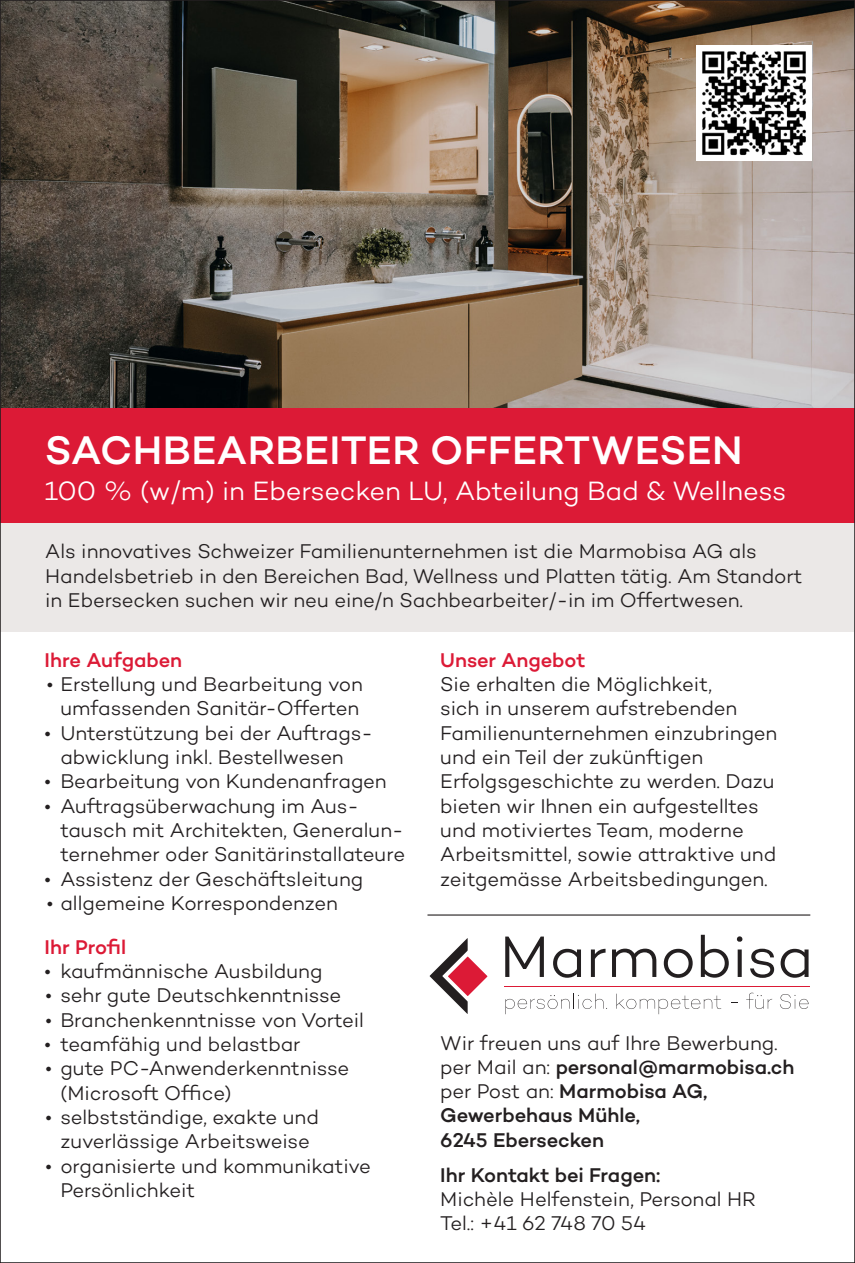
<style>
.page{position:relative;width:855px;height:1263px;background:#fff}
.page>*{position:absolute;margin:0;border:0;box-sizing:border-box;transform-origin:0 0}
.t1{font:500 40.5px "Campton";letter-spacing:.01em;color:#fff}
.t2{font:300 27px "Campton";letter-spacing:-.005em;color:#fff}
.t3{font:300 20.25px/24.3px "Campton";letter-spacing:-.005em;color:#231f20}
.t4{font:500 20.25px/24.3px "Campton";letter-spacing:-.005em;color:#231f20}
.t5{font:500 20.25px "Campton";letter-spacing:-.005em;color:#dc1a36}
.s1{font-weight:500}
.s2{font-weight:300}
</style>
<div class="page">
<svg style="left:430px;top:938px;width:37px;height:76px"></svg>
<svg style="left:448px;top:956px;width:39px;height:40px"></svg>
<hr style="left:504px;top:986px;width:305px;height:1px;background:#dc1a36">
<svg style="left:505px;top:994px;width:102px;height:20px"></svg>
<svg style="left:616px;top:994px;width:105px;height:20px"></svg>
<svg style="left:746px;top:993px;width:26px;height:16px"></svg>
<svg style="left:780px;top:994px;width:28px;height:15px"></svg>
<svg style="left:505px;top:936px;width:39px;height:41px"></svg>
<svg style="left:553px;top:949px;width:28px;height:29px"></svg>
<svg style="left:591px;top:949px;width:14px;height:28px"></svg>
<svg style="left:612px;top:949px;width:44px;height:28px"></svg>
<svg style="left:664px;top:949px;width:28px;height:29px"></svg>
<svg style="left:701px;top:935px;width:27px;height:43px"></svg>
<svg style="left:736px;top:936px;width:6px;height:41px"></svg>
<svg style="left:750px;top:949px;width:24px;height:29px"></svg>
<svg style="left:780px;top:949px;width:28px;height:29px"></svg>
<hr style="left:427px;top:914px;width:383px;height:1px;background:#231f20">
<img style="left:2px;top:2px;width:851px;height:406px">
<div style="left:0;top:408px;width:855px;height:115px;background:#dc1a36"></div>
<img style="left:696px;top:45px;width:115px;height:115px">
<div style="left:1px;top:523px;width:853px;height:108px;background:#ebe8e7"></div>
<p class="t1" style="left:45px;top:424px;width:699px">SACHBEARBEITER OFFERTWESEN</p>
<p class="t2" style="left:45px;top:474px;width:743px">100 % (w/m) in Ebersecken LU, Abteilung Bad &amp; Wellness</p>
<p class="t3" style="left:45px;top:539px;width:758px">Als innovatives Schweizer Familienunternehmen ist die Marmobisa AG als<br>Handelsbetrieb in den Bereichen Bad, Wellness und Platten tätig. Am Standort in Ebersecken suchen wir neu eine/n Sachbearbeiter/-in im Offertwesen.</p>
<p class="t5" style="left:45px;top:647px;width:139px">Ihre Aufgaben</p>
<p class="t3" style="left:47px;top:672px;width:317px;text-align:center">• Erstellung und Bearbeitung von umfassenden Sanitär-Offerten</p>
<p class="t3" style="left:60px;top:720px;width:314px;text-indent:-16px">• Unterstützung bei der Auftrags&shy;abwicklung inkl. Bestellwesen</p>
<p class="t3" style="left:45px;top:769px;width:344px">• Bearbeitung von Kundenanfragen</p>
<p class="t3" style="left:60px;top:793px;width:346px;text-indent:-16px">• Auftragsüberwachung im Aus&shy;tausch mit Architekten, Generalun&shy;ternehmer oder Sanitärinstallateure</p>
<p class="t3" style="left:45px;top:866px;width:320px">• Assistenz der Geschäftsleitung</p>
<p class="t3" style="left:47px;top:890px;width:293px">• allgemeine Korrespondenzen</p>
<p class="t5" style="left:45px;top:934px;width:83px">Ihr Profil</p>
<p class="t3" style="left:45px;top:959px;width:279px">• kaufmännische Ausbildung</p>
<p class="t3" style="left:46px;top:983px;width:297px">• sehr gute Deutschkenntnisse</p>
<p class="t3" style="left:46px;top:1007px;width:320px">• Branchenkenntnisse von Vorteil</p>
<p class="t3" style="left:45px;top:1032px;width:257px">• teamfähig und belastbar</p>
<p class="t3" style="left:60px;top:1056px;width:290px;text-indent:-15px">• gute PC-Anwenderkenntnisse (Microsoft Office)</p>
<p class="t3" style="left:46px;top:1104px;width:275px;text-align:center">• selbstständige, exakte und zuverlässige Arbeitsweise</p>
<p class="t3" style="left:60px;top:1153px;width:312px;text-indent:-15px">• organisierte und kommunikative<br>Persönlichkeit</p>
<p class="t5" style="left:440px;top:647px;width:147px">Unser Angebot</p>
<p class="t3" style="left:440px;top:672px;width:339px">Sie erhalten die Möglichkeit,<br>sich in unserem aufstrebenden Familienunternehmen einzubringen und ein Teil der zukünftigen Erfolgsgeschichte zu werden. Dazu bieten wir Ihnen ein aufgestelltes und motiviertes Team, moderne Arbeitsmittel, sowie attraktive und zeitgemässe Arbeitsbedingungen.</p>
<p class="t3" style="left:440px;top:1030px;width:356px">Wir freuen uns auf Ihre Bewerbung. per Mail an: <span class="s1">personal@marmobisa.ch</span></p>
<p class="t4" style="left:440px;top:1079px;width:269px"><span class="s2">per Post an:</span> Marmobisa AG,<br>Gewerbehaus Mühle,<br>6245 Ebersecken</p>
<p class="t4" style="left:440px;top:1162px;width:221px">Ihr Kontakt bei Fragen:</p>
<p class="t3" style="left:440px;top:1187px;width:317px">Michèle Helfenstein, Personal HR</p>
<p class="t3" style="left:440px;top:1211px;width:207px">Tel.: +41 62 748 70 54</p>
</div>
